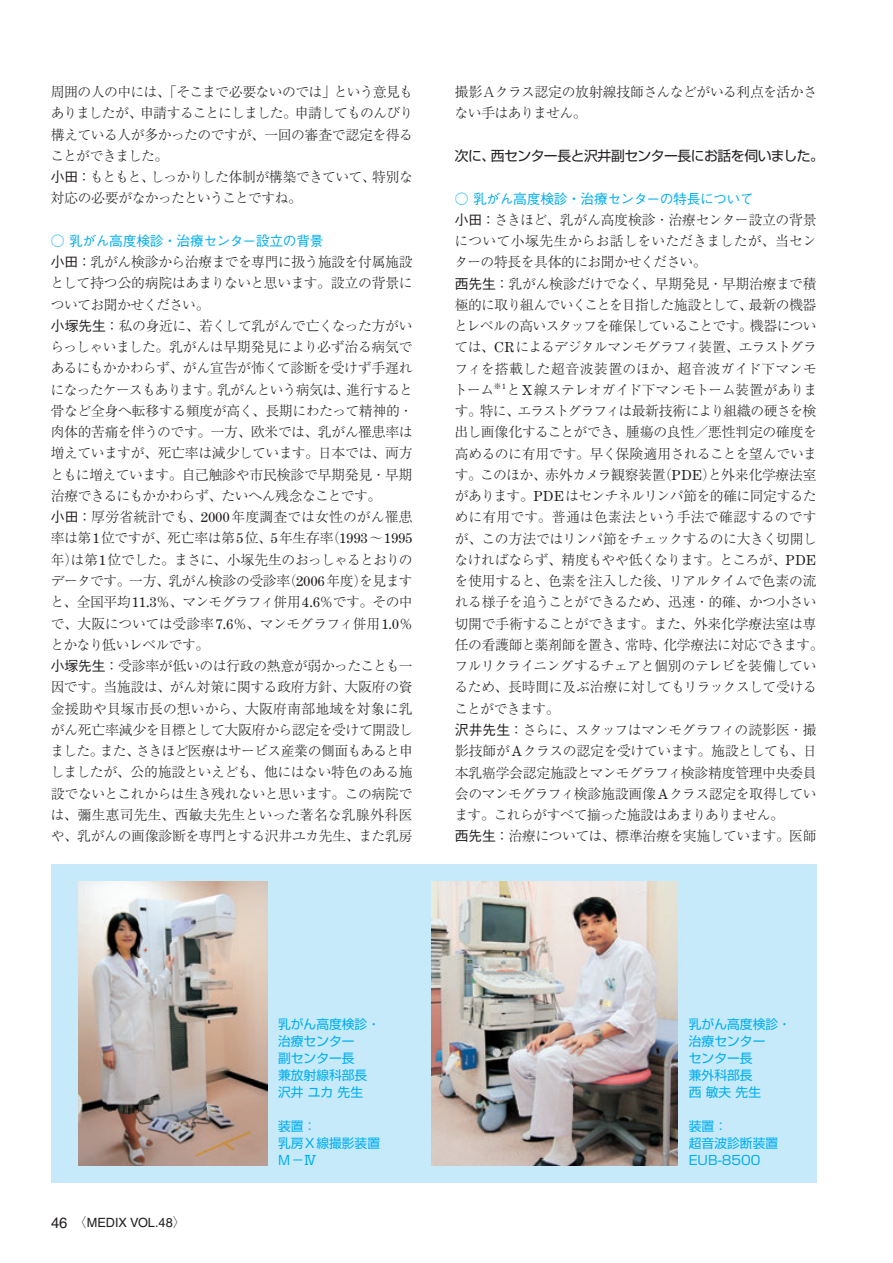
<style>
.page{position:relative;width:893px;height:1263px;background:#fff}
.page>*{position:absolute;margin:0;border:0;box-sizing:border-box;transform-origin:0 0}
.t1{font:300 13.8px/21.3px "Ryumin Pro";letter-spacing:-.03em;color:#231f20}
.t2{font:500 13.8px "Gothic BBB Pro";letter-spacing:-.03em;color:#00aeef}
.t3{font:13.8px "Shin Go Pro";letter-spacing:-.04em;color:#231f20}
.t4{font:12.75px/17px "Shin Go Pro";color:#00aeef}
.t5{font:12.75px "Helvetica";color:#231f20}
.s1{font-family:"Gothic BBB Pro";font-weight:500}
.s2{font-family:"Century Expanded";font-weight:400}
.s3{font-family:"Ryumin Pro";font-weight:300}
.s4{font-size:14.85px}
</style>
<div class="page">
<div style="left:51px;top:864px;width:765px;height:319px;background:#c6eafa"></div>
<img style="left:432px;top:881px;width:246px;height:284px">
<img style="left:78px;top:881px;width:190px;height:284px">
<p class="t1" style="left:51px;top:80px;width:364px">周囲の人の中には、「そこまで必要ないのでは」という意見もありましたが、申請することにしました。申請してものんびり構えている人が多かったのですが、一回の審査で認定を得ることができました。<br><span class="s1">小田：</span>もともと、しっかりした体制が構築できていて、特別な対応の必要がなかったということですね。</p>
<p class="t2" style="left:51px;top:230px;width:274px">○ 乳がん高度検診・治療センター設立の背景</p>
<p class="t1" style="left:50px;top:250px;width:364px"><span class="s1">小田：</span>乳がん検診から治療までを専門に扱う施設を付属施設として持つ公的病院はあまりないと思います。設立の背景についてお聞かせください。<br><span class="s1">小塚先生：</span>私の身近に、若くして乳がんで亡くなった方がいらっしゃいました。乳がんは早期発見により必ず治る病気であるにもかかわらず、がん宣告が怖くて診断を受けず手遅れになったケースもあります。乳がんという病気は、進行すると骨など全身へ転移する頻度が高く、長期にわたって精神的・肉体的苦痛を伴うのです。一方、欧米では、乳がん罹患率は増えていますが、死亡率は減少しています。日本では、両方ともに増えています。自己触診や市民検診で早期発見・早期治療できるにもかかわらず、たいへん残念なことです。<br><span class="s1">小田：</span>厚労省統計でも、<span class="s2">2000</span>年度調査では女性のがん罹患率は第<span class="s2">1</span>位ですが、死亡率は第<span class="s2">5</span>位、<span class="s2">5</span>年生存率（<span class="s2">1993</span>～<span class="s2">1995</span>年）は第<span class="s2">1</span>位でした。まさに、小塚先生のおっしゃるとおりのデータです。一方、乳がん検診の受診率（<span class="s2">2006</span>年度）を見ますと、全国平均<span class="s2">11.3</span>％、マンモグラフィ併用<span class="s2">4.6</span>％です。その中で、大阪については受診率<span class="s2">7.6</span>％、マンモグラフィ併用<span class="s2">1.0</span>％とかなり低いレベルです。<br><span class="s1">小塚先生：</span>受診率が低いのは行政の熱意が弱かったことも一因です。当施設は、がん対策に関する政府方針、大阪府の資金援助や貝塚市長の想いから、大阪府南部地域を対象に乳がん死亡率減少を目標として大阪府から認定を受けて開設しました。また、さきほど医療はサービス産業の側面もあると申しましたが、公的施設といえども、他にはない特色のある施設でないとこれからは生き残れないと思います。この病院では、彌生惠司先生、西敏夫先生といった著名な乳腺外科医や、乳がんの画像診断を専門とする沢井ユカ先生、また乳房</p>
<p class="t1" style="left:455px;top:80px;width:364px">撮影Ａクラス認定の放射線技師さんなどがいる利点を活かさない手はありません。</p>
<p class="t3" style="left:455px;top:144px;width:370px">次に、西センター長と沢井副センター長にお話を伺いました。</p>
<p class="t2" style="left:455px;top:187px;width:300px"><span class="s3">○</span> 乳がん高度検診・治療センターの特長について</p>
<p class="t1" style="left:454px;top:208px;width:371px"><span class="s1">小田：</span>さきほど、乳がん高度検診・治療センター設立の背景について小塚先生からお話しをいただきましたが、当センターの特長を具体的にお聞かせください。<br><span class="s1">西先生：</span>乳がん検診だけでなく、早期発見・早期治療まで積極的に取り組んでいくことを目指した施設として、最新の機器とレベルの高いスタッフを確保していることです。機器については、<span class="s2">CR</span>によるデジタルマンモグラフィ装置、エラストグラフィを搭載した超音波装置のほか、超音波ガイド下マンモトーム<sup>※</sup><sup>1</sup> と<span class="s2">X</span>線ステレオガイド下マンモトーム装置があります。特に、エラストグラフィは最新技術により組織の硬さを検出し画像化することができ、腫瘍の良性／悪性判定の確度を高めるのに有用です。早く保険適用されることを望んでいます。このほか、赤外カメラ観察装置（<span class="s2">PDE</span>）と外来化学療法室があります。<span class="s2">PDE</span>はセンチネルリンパ節を的確に同定するために有用です。普通は色素法という手法で確認するのですが、この方法ではリンパ節をチェックするのに大きく切開しなければならず、精度もやや低くなります。ところが、<span class="s2">PDE</span>を使用すると、色素を注入した後、リアルタイムで色素の流れる様子を追うことができるため、迅速・的確、かつ小さい切開で手術することができます。また、外来化学療法室は専任の看護師と薬剤師を置き、常時、化学療法に対応できます。フルリクライニングするチェアと個別のテレビを装備しているため、長時間に及ぶ治療に対してもリラックスして受けることができます。<br><span class="s1">沢井先生：</span>さらに、スタッフはマンモグラフィの読影医・撮影技師が<span class="s2">A</span>クラスの認定を受けています。施設としても、日本乳癌学会認定施設とマンモグラフィ検診精度管理中央委員会のマンモグラフィ検診施設画像<span class="s2">A</span>クラス認定を取得しています。これらがすべて揃った施設はあまりありません。<br><span class="s1">西先生：</span>治療については、標準治療を実施しています。医師</p>
<p class="t5" style="left:51px;top:1215px;width:136px"><span class="s4">46</span><span class="s3">　〈</span>MEDIX VOL.48<span class="s3">〉</span></p>
<p class="t4" style="left:278px;top:1014px;width:104px">乳がん高度検診・治療センター<br>副センター長<br>兼放射線科部長沢井 ユカ 先生</p>
<p class="t4" style="left:278px;top:1116px;width:104px">装置：<br>乳房Ｘ線撮影装置<br>M−Ⅳ</p>
<p class="t4" style="left:689px;top:1014px;width:104px">乳がん高度検診・治療センター<br>センター長<br>兼外科部長<br>西 敏夫 先生</p>
<p class="t4" style="left:689px;top:1116px;width:91px">装置：<br>超音波診断装置<br>EUB-8500</p>
</div>
